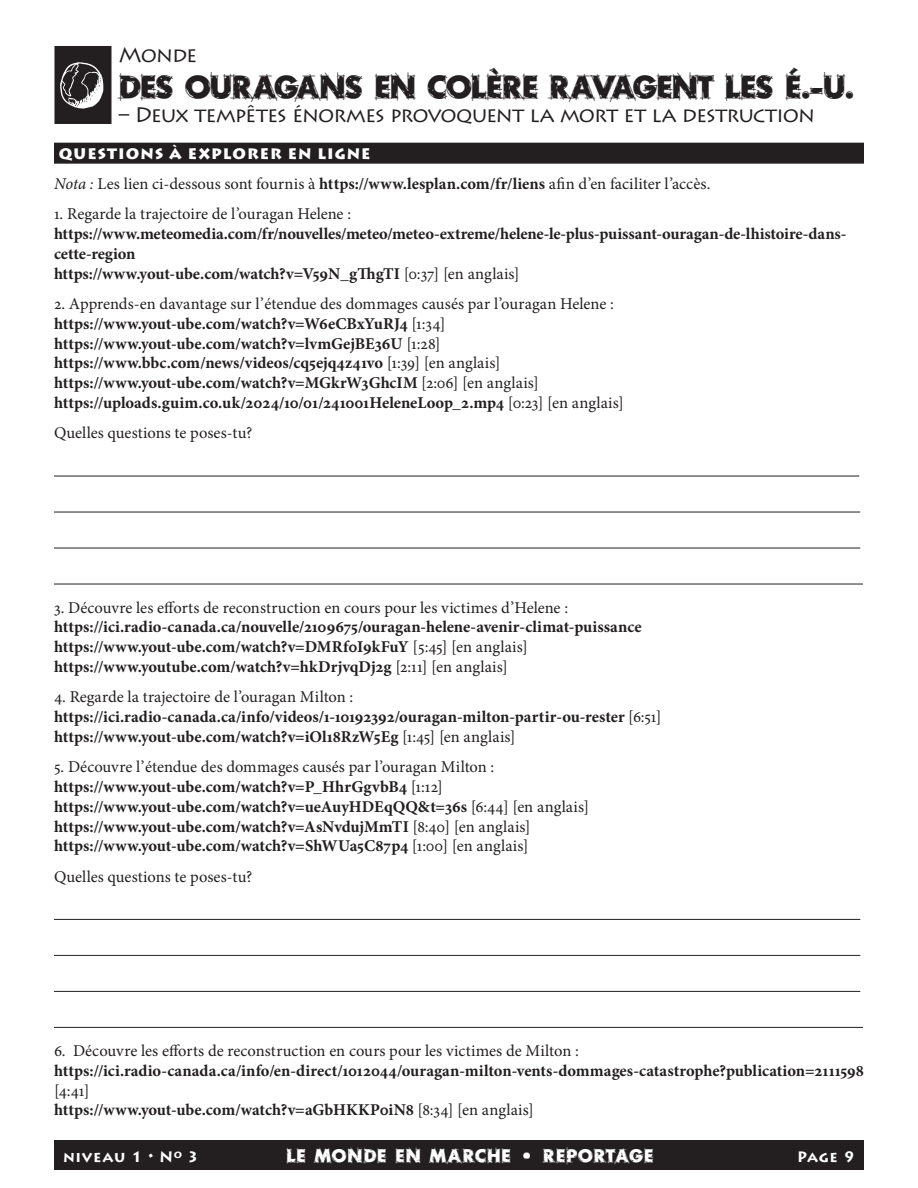
<style>
.page{position:relative;width:918px;height:1188px;background:#fff}
.page>*{position:absolute;margin:0;border:0;box-sizing:border-box;transform-origin:0 0}
.Headline_w_header_and_small_headline{font:31.5px "Rough Draft";letter-spacing:-.02em;color:#231f20}
.Headline_w_header_and_small_headline-2{font:21px "Lithos Pro";letter-spacing:-.045em;color:#231f20}
.t1{font:18px "Rough Draft";letter-spacing:.055em;color:#fff}
.Text_basic{font:700 16.5px/19.8px "Minion Pro";color:#231f20}
.Text_basic-2{font:16.5px "Minion Pro";letter-spacing:.005em;color:#231f20}
.Subheader_black_bar{font:900 15px "Lithos Pro";letter-spacing:.07em;color:#fff}
.t2{font:700 15px "Lithos Pro";letter-spacing:.045em;color:#fff}
.s1{font-style:italic}
.s2{font-weight:700}
.s3{font-weight:400}
.s4{font-size:18px}
</style>
<div class="page">
<div style="left:54px;top:1140px;width:810px;height:30px;background:#231f20"></div>
<div style="left:54px;top:143px;width:810px;height:21px;background:#231f20"></div>
<hr style="left:54px;top:476px;width:805px;height:1px;background:#231f20">
<hr style="left:54px;top:512px;width:806px;height:1px;background:#231f20">
<hr style="left:54px;top:548px;width:806px;height:1px;background:#231f20">
<hr style="left:54px;top:584px;width:809px;height:1px;background:#231f20">
<hr style="left:54px;top:919px;width:806px;height:1px;background:#231f20">
<hr style="left:54px;top:955px;width:806px;height:1px;background:#231f20">
<hr style="left:54px;top:991px;width:806px;height:1px;background:#231f20">
<hr style="left:54px;top:1027px;width:809px;height:1px;background:#231f20">
<div style="left:54px;top:46px;width:57px;height:78px;background:#231f20"></div>
<svg style="left:60px;top:62px;width:43px;height:47px"></svg>
<p class="Headline_w_header_and_small_headline-2" style="left:119px;top:43px;width:80px">Monde</p>
<p class="Headline_w_header_and_small_headline" style="left:119px;top:67px;width:738px">DES OURAGANS EN COLÈRE RAVAGENT LES É.-U.</p>
<p class="Headline_w_header_and_small_headline-2" style="left:119px;top:103px;width:698px">– Deux tempêtes énormes provoquent la mort et la destruction</p>
<p class="Subheader_black_bar" style="left:59px;top:145px;width:313px">QUESTIONS À EXPLORER EN LIGNE</p>
<p class="Text_basic-2" style="left:54px;top:173px;width:658px"><span class="s1">Nota :</span> Les lien ci-dessous sont fournis à <span class="s2">https://www.lesplan.com/fr/liens</span> afin d’en faciliter l’accès.</p>
<p class="Text_basic" style="left:54px;top:204px;width:794px"><span class="s3">1. Regarde la trajectoire de l’ouragan Helene : </span>https://www.meteomedia.com/fr/nouvelles/meteo/meteo-extreme/helene-le-plus-puissant-ouragan-de-lhistoire-dans&shy;cette-region<br>https://www.yout-ube.com/watch?v=V59N_gThgTI <span class="s3">[0:37] [en anglais]</span></p>
<p class="Text_basic" style="left:54px;top:294px;width:571px"><span class="s3">2. Apprends-en davantage sur l’étendue des dommages causés par l’ouragan Helene : </span>https://www.yout-ube.com/watch?v=W6eCBxYuRJ4 <span class="s3">[1:34] </span>https://www.yout-ube.com/watch?v=lvmGejBE36U <span class="s3">[1:28] </span>https://www.bbc.com/news/videos/cq5ejq4z41vo <span class="s3">[1:39] [en anglais] </span>https://www.yout-ube.com/watch?v=MGkrW3GhcIM <span class="s3">[2:06] [en anglais] </span>https://uploads.guim.co.uk/2024/10/01/241001HeleneLoop_2.mp4 <span class="s3">[0:23] [en anglais]</span></p>
<p class="Text_basic-2" style="left:54px;top:422px;width:200px">Quelles questions te poses-tu?</p>
<p class="Text_basic" style="left:54px;top:597px;width:589px"><span class="s3">3. Découvre les efforts de reconstruction en cours pour les victimes d’Helene : </span>https://ici.radio-canada.ca/nouvelle/2109675/ouragan-helene-avenir-climat-puissance https://www.yout-ube.com/watch?v=DMRf0I9kFuY <span class="s3">[5:45] [en anglais] </span>https://www.youtube.com/watch?v=hkDrjvqDj2g <span class="s3">[2:11] [en anglais]</span></p>
<p class="Text_basic" style="left:54px;top:687px;width:609px"><span class="s3">4. Regarde la trajectoire de l’ouragan Milton : </span>https://ici.radio-canada.ca/info/videos/1-10192392/ouragan-milton-partir-ou-rester <span class="s3">[6:51] </span>https://www.yout-ube.com/watch?v=iOl18RzW5Eg <span class="s3">[1:45] [en anglais]</span></p>
<p class="Text_basic" style="left:54px;top:757px;width:537px"><span class="s3">5. Découvre l’étendue des dommages causés par l’ouragan Milton : </span>https://www.yout-ube.com/watch?v=P_HhrGgvbB4 <span class="s3">[1:12] </span>https://www.yout-ube.com/watch?v=ueAuyHDEqQQ&amp;t=36s <span class="s3">[6:44] [en anglais] </span>https://www.yout-ube.com/watch?v=AsNvdujMmTI <span class="s3">[8:40] [en anglais] </span>https://www.yout-ube.com/watch?v=ShWUa5C87p4 <span class="s3">[1:00] [en anglais]</span></p>
<p class="Text_basic-2" style="left:54px;top:865px;width:200px">Quelles questions te poses-tu?</p>
<p class="Text_basic" style="left:54px;top:1041px;width:811px"><span class="s3">6. Découvre les efforts de reconstruction en cours pour les victimes de Milton : </span>https://ici.radio-canada.ca/info/en-direct/1012044/ouragan-milton-vents-dommages-catastrophe?publication=2111598 <span class="s3">[4:41]<br></span>https://www.yout-ube.com/watch?v=aGbHKKP0iN8 <span class="s3">[8:34] [en anglais]</span></p>
<p class="t2" style="left:63px;top:1148px;width:138px">niveau 1 <span class="s4">•</span> N<sup>o</sup> 3</p>
<p class="t1" style="left:286px;top:1144px;width:368px">LE MONDE EN MARCHE • REPORTAGE</p>
<p class="t2" style="left:797px;top:1148px;width:59px">Page 9</p>
</div>
